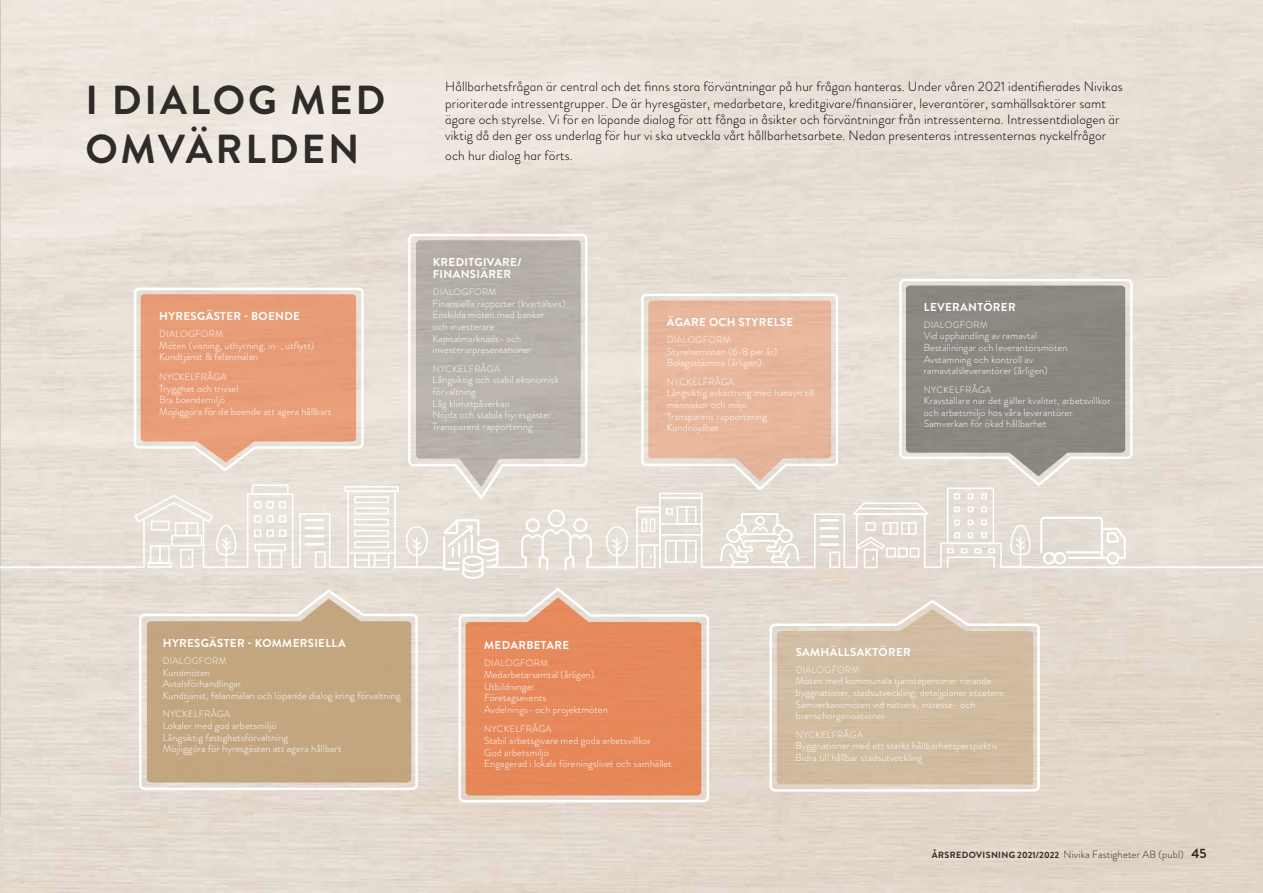
<style>
.page{position:relative;width:1263px;height:893px;background:#fff}
.page>*{position:absolute;margin:0;border:0;box-sizing:border-box;transform-origin:0 0}
.t1{font:700 40.5px/48.6px "Brandon Grotesque";letter-spacing:.07em;color:#2e2b28}
.t2{font:300 13.5px/16.2px "Brandon Grotesque";letter-spacing:.01em;color:#000}
.t3{font:700 11.55px/11.7px "Brandon Grotesque";letter-spacing:.03em;color:#fff}
.t4{font:300 10.5px "Brandon Grotesque";letter-spacing:.02em;color:#2e2b28}
.t5{font:300 10.2px/11.7px "Brandon Grotesque";letter-spacing:.01em;color:#fff}
.t6{font:300 9.3px "Brandon Grotesque";letter-spacing:.03em;color:#fff}
.s1{font-weight:700;font-size:9px}
.s2{font-weight:700;font-size:13.5px}
</style>
<div class="page">
<hr style="left:0;top:0;width:1px;height:893px;background:#969593">
<img style="left:0;top:816px;width:3px;height:77px">
<svg style="left:898px;top:278px;width:236px;height:210px"></svg>
<svg style="left:407px;top:233px;width:182px;height:7px"></svg>
<svg style="left:768px;top:598px;width:273px;height:195px;background:#d6c3ac"></svg>
<svg style="left:457px;top:586px;width:253px;height:218px;background:#e69e79"></svg>
<svg style="left:138px;top:588px;width:281px;height:203px;background:#ccb495"></svg>
<hr style="left:0;top:566px;width:135px;height:2px;background:#fff">
<svg style="left:123px;top:240px;width:470px;height:339px;background:#ddc9ba"></svg>
<div style="left:573px;top:518px;width:14px;height:14px;border:2px solid #fff;border-radius:50%"></div>
<svg style="left:603px;top:286px;width:523px;height:283px;background:#d0c2b6"></svg>
<div style="left:1043px;top:552px;width:13px;height:13px;border:2px solid #fff;border-radius:50%"></div>
<div style="left:1053px;top:552px;width:13px;height:13px;border:2px solid #fff;border-radius:50%"></div>
<div style="left:1106px;top:552px;width:13px;height:13px;border:2px solid #fff;border-radius:50%"></div>
<h1 class="t1" style="left:85px;top:77px;width:302px">I DIALOG MED<br>OMVÄRLDEN</h1>
<p class="t3" style="left:159px;top:310px;width:142px">HYRESGÄSTER - BOENDE</p>
<p class="t6" style="left:159px;top:327px;width:65px">DIALOGFORM</p>
<p class="t5" style="left:159px;top:339px;width:157px">Möten (visning, uthyrning, in-, utflytt)<br>Kundtjänst &amp; felanmälan</p>
<p class="t6" style="left:159px;top:370px;width:69px">NYCKELFRÅGA</p>
<p class="t5" style="left:159px;top:382px;width:174px">Trygghet och trivsel<br>Bra boendemiljö<br>Möjliggöra för de boende att agera hållbart</p>
<p class="t2" style="left:445px;top:79px;width:679px">Hållbarhetsfrågan är central och det finns stora förväntningar på hur frågan hanteras. Under våren 2021 identifierades Nivikas prioriterade intressentgrupper. De är hyresgäster, medarbetare, kreditgivare/finansiärer, leverantörer, samhällsaktörer samt ägare och styrelse. Vi för en löpande dialog för att fånga in åsikter och förväntningar från intressenterna. Intressentdialogen är viktig då den ger oss underlag för hur vi ska utveckla vårt hållbarhetsarbete. Nedan presenteras intressenternas nyckelfrågor</p>
<h2 class="t2" style="left:445px;top:147px;width:129px">och hur dialog har förts.</h2>
<p class="t3" style="left:433px;top:257px;width:90px">KREDITGIVARE/<br>FINANSIÄRER</p>
<p class="t6" style="left:433px;top:285px;width:65px">DIALOGFORM</p>
<p class="t5" style="left:433px;top:297px;width:134px">Finansiella rapporter (kvartalsvis)<br>Enskilda möten med banker<br>och investerare<br>Kapitalmarknads- och investerarpresentationer</p>
<p class="t6" style="left:433px;top:362px;width:69px">NYCKELFRÅGA</p>
<p class="t5" style="left:433px;top:374px;width:128px">Långsiktig och stabil ekonomisk förvaltning<br>Låg klimatpåverkan<br>Nöjda och stabila hyresgäster<br>Transparent rapportering</p>
<p class="t3" style="left:667px;top:316px;width:128px">ÄGARE OCH STYRELSE</p>
<p class="t6" style="left:667px;top:333px;width:65px">DIALOGFORM</p>
<p class="t5" style="left:667px;top:345px;width:112px">Styrelsemöten (6-8 per år)<br>Bolagsstämma (årligen)</p>
<p class="t6" style="left:667px;top:375px;width:69px">NYCKELFRÅGA</p>
<p class="t5" style="left:667px;top:387px;width:149px">Långsiktig avkastning med hänsyn till människor och miljö<br>Transparent rapportering<br>Kundnöjdhet</p>
<p class="t3" style="left:924px;top:301px;width:93px">LEVERANTÖRER</p>
<p class="t6" style="left:924px;top:318px;width:65px">DIALOGFORM</p>
<p class="t5" style="left:924px;top:330px;width:145px">Vid upphandling av ramavtal<br>Beställningar och leverantörsmöten<br>Avstämning och kontroll av ramavtalsleverantörer (årligen)</p>
<p class="t6" style="left:924px;top:383px;width:69px">NYCKELFRÅGA</p>
<p class="t5" style="left:924px;top:395px;width:188px">Kravställare när det gäller kvalitet, arbetsvillkor och arbetsmiljö hos våra leverantörer<br>Samverkan för ökad hållbarhet</p>
<p class="t3" style="left:163px;top:637px;width:184px">HYRESGÄSTER - KOMMERSIELLA</p>
<p class="t6" style="left:163px;top:654px;width:65px">DIALOGFORM</p>
<p class="t5" style="left:163px;top:666px;width:239px">Kundmöten<br>Avtalsförhandlingar<br>Kundtjänst, felanmälan och löpande dialog kring förvaltning</p>
<p class="t6" style="left:163px;top:708px;width:69px">NYCKELFRÅGA</p>
<p class="t5" style="left:163px;top:720px;width:180px">Lokaler med god arbetsmiljö<br>Långsiktig fastighetsförvaltning<br>Möjliggöra för hyresgästen att agera hållbart</p>
<p class="t3" style="left:484px;top:640px;width:87px">MEDARBETARE</p>
<p class="t6" style="left:484px;top:657px;width:65px">DIALOGFORM</p>
<p class="t5" style="left:484px;top:668px;width:125px">Medarbetarsamtal (årligen)<br>Utbildningar<br>Företagsevents<br>Avdelnings- och projektmöten</p>
<p class="t6" style="left:484px;top:723px;width:69px">NYCKELFRÅGA</p>
<p class="t5" style="left:484px;top:735px;width:189px">Stabil arbetsgivare med goda arbetsvillkor<br>God arbetsmiljö<br>Engagerad i lokala föreningslivet och samhället</p>
<p class="t3" style="left:796px;top:646px;width:117px">SAMHÄLLSAKTÖRER</p>
<p class="t6" style="left:796px;top:663px;width:65px">DIALOGFORM</p>
<p class="t5" style="left:796px;top:675px;width:212px">Möten med kommunala tjänstepersoner rörande byggnationer, stadsutveckling, detaljplaner etcetera.<br>Samverkansmöten vid nätverk, intresse- och branschorganisationer</p>
<p class="t6" style="left:796px;top:728px;width:69px">NYCKELFRÅGA</p>
<p class="t5" style="left:796px;top:740px;width:204px">Byggnationer med ett starkt hållbarhetsperspektiv<br>Bidra till hållbar stadsutveckling</p>
<p class="t4" style="left:932px;top:847px;width:276px"><span class="s1">ÅRSREDOVISNING 2021/2022</span> Nivika Fastigheter AB (publ) <span class="s2">45</span></p>
</div>
